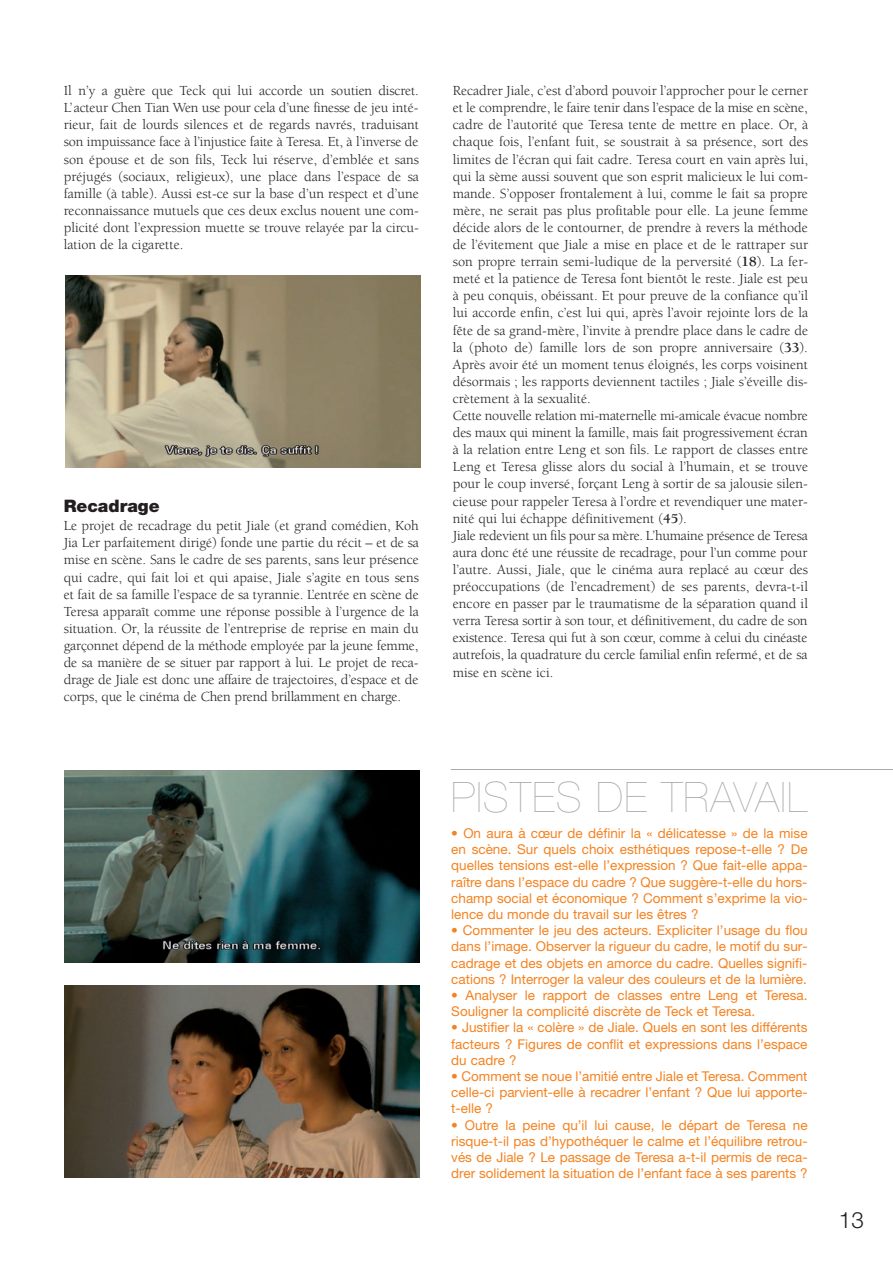
<style>
.page{position:relative;width:893px;height:1263px;background:#fff}
.page>*{position:absolute;margin:0;border:0;box-sizing:border-box;transform-origin:0 0}
.t1{font:200 42px "Helvetica Neue";letter-spacing:.03em;color:#a8a9ad}
.t2{font:300 22.5px "Helvetica Neue";color:#231f20}
.t3{font:900 17.25px "Helvetica Neue";color:#231f20}
.t4{font:14.25px/17.1px "Berkeley";color:#231f20;text-align:justify}
.t5{font:13.5px/16.2px "Helvetica Neue";color:#f58220;text-align:justify}
.s1{font-weight:700}
</style>
<div class="page">
<hr style="left:451px;top:769px;width:442px;height:1px;background:#a8a9ad">
<img style="left:66px;top:275px;width:355px;height:192px">
<img style="left:65px;top:771px;width:355px;height:192px">
<img style="left:65px;top:985px;width:355px;height:192px">
<p class="t4" style="left:64px;top:83px;width:357px">Il n’y a guère que Teck qui lui accorde un soutien discret.<br>L’acteur Chen Tian Wen use pour cela d’une finesse de jeu inté&shy;rieur, fait de lourds silences et de regards navrés, traduisant son impuissance face à l’injustice faite à Teresa. Et, à l’inverse de son épouse et de son fils, Teck lui réserve, d’emblée et sans préjugés (sociaux, religieux), une place dans l’espace de sa famille (à table). Aussi est-ce sur la base d’un respect et d’une reconnaissance mutuels que ces deux exclus nouent une com&shy;plicité dont l’expression muette se trouve relayée par la circu&shy;lation de la cigarette.</p>
<p class="t3" style="left:64px;top:499px;width:97px">Recadrage</p>
<p class="t4" style="left:64px;top:518px;width:357px">Le projet de recadrage du petit Jiale (et grand comédien, Koh Jia Ler parfaitement dirigé) fonde une partie du récit – et de sa mise en scène. Sans le cadre de ses parents, sans leur présence qui cadre, qui fait loi et qui apaise, Jiale s’agite en tous sens et fait de sa famille l’espace de sa tyrannie. L’entrée en scène de Teresa apparaît comme une réponse possible à l’urgence de la situation. Or, la réussite de l’entreprise de reprise en main du garçonnet dépend de la méthode employée par la jeune femme, de sa manière de se situer par rapport à lui. Le projet de reca&shy;drage de Jiale est donc une affaire de trajectoires, d’espace et de corps, que le cinéma de Chen prend brillamment en charge.</p>
<p class="t4" style="left:453px;top:83px;width:357px;text-align:left">Recadrer Jiale, c’est d’abord pouvoir l’approcher pour le cerner et le comprendre, le faire tenir dans l’espace de la mise en scène, cadre de l’autorité que Teresa tente de mettre en place. Or, à chaque fois, l’enfant fuit, se soustrait à sa présence, sort des limites de l’écran qui fait cadre. Teresa court en vain après lui, qui la sème aussi souvent que son esprit malicieux le lui com&shy;mande. S’opposer frontalement à lui, comme le fait sa propre mère, ne serait pas plus profitable pour elle. La jeune femme décide alors de le contourner, de prendre à revers la méthode de l’évitement que Jiale a mise en place et de le rattraper sur son propre terrain semi-ludique de la perversité (<span class="s1">18</span>). La fer&shy;meté et la patience de Teresa font bientôt le reste. Jiale est peu à peu conquis, obéissant. Et pour preuve de la confiance qu’il lui accorde enfin, c’est lui qui, après l’avoir rejointe lors de la fête de sa grand-mère, l’invite à prendre place dans le cadre de la (photo de) famille lors de son propre anniversaire (<span class="s1">33</span>).<br>Après avoir été un moment tenus éloignés, les corps voisinent désormais ; les rapports deviennent tactiles ; Jiale s’éveille dis&shy;crètement à la sexualité.<br>Cette nouvelle relation mi-maternelle mi-amicale évacue nombre des maux qui minent la famille, mais fait progressivement écran à la relation entre Leng et son fils. Le rapport de classes entre Leng et Teresa glisse alors du social à l’humain, et se trouve pour le coup inversé, forçant Leng à sortir de sa jalousie silen&shy;cieuse pour rappeler Teresa à l’ordre et revendiquer une mater&shy;nité qui lui échappe définitivement (<span class="s1">45</span>).<br>Jiale redevient un fils pour sa mère. L’humaine présence de Teresa aura donc été une réussite de recadrage, pour l’un comme pour l’autre. Aussi, Jiale, que le cinéma aura replacé au cœur des préoccupations (de l’encadrement) de ses parents, devra-t-il encore en passer par le traumatisme de la séparation quand il verra Teresa sortir à son tour, et définitivement, du cadre de son existence. Teresa qui fut à son cœur, comme à celui du cinéaste autrefois, la quadrature du cercle familial enfin refermé, et de sa mise en scène ici.</p>
<h1 class="t1" style="left:451px;top:782px;width:358px">PISTES DE TRAVAIL</h1>
<p class="t5" style="left:451px;top:826px;width:358px">• On aura à cœur de définir la « délicatesse » de la mise en scène. Sur quels choix esthétiques repose-t-elle ? De quelles tensions est-elle l’expression ? Que fait-elle appa&shy;raître dans l’espace du cadre ? Que suggère-t-elle du hors&shy;champ social et économique ? Comment s’exprime la vio&shy;lence du monde du travail sur les êtres ?</p>
<p class="t5" style="left:451px;top:923px;width:358px">• Commenter le jeu des acteurs. Expliciter l’usage du flou dans l’image. Observer la rigueur du cadre, le motif du sur&shy;cadrage et des objets en amorce du cadre. Quelles signifi&shy;cations ? Interroger la valeur des couleurs et de la lumière.</p>
<p class="t5" style="left:451px;top:988px;width:358px">• Analyser le rapport de classes entre Leng et Teresa.<br>Souligner la complicité discrète de Teck et Teresa.</p>
<p class="t5" style="left:451px;top:1021px;width:358px">• Justifier la « colère » de Jiale. Quels en sont les différents facteurs ? Figures de conflit et expressions dans l’espace du cadre ?</p>
<p class="t5" style="left:451px;top:1069px;width:358px">• Comment se noue l’amitié entre Jiale et Teresa. Comment celle-ci parvient-elle à recadrer l’enfant ? Que lui apporte&shy;t-elle ?</p>
<p class="t5" style="left:451px;top:1118px;width:358px">• Outre la peine qu’il lui cause, le départ de Teresa ne risque-t-il pas d’hypothéquer le calme et l’équilibre retrou&shy;vés de Jiale ? Le passage de Teresa a-t-il permis de reca&shy;drer solidement la situation de l’enfant face à ses parents ?</p>
<h2 class="t2" style="left:839px;top:1212px;width:27px">13</h2>
</div>
